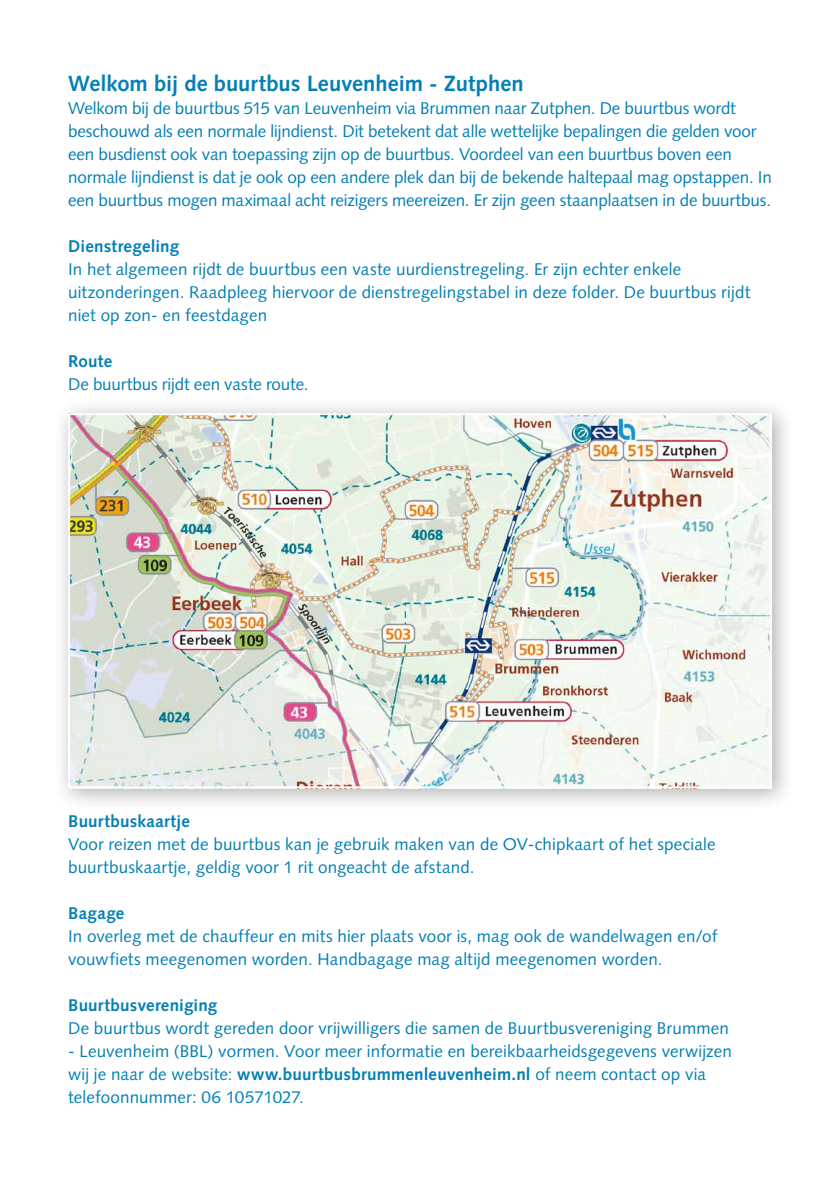
<style>
.page{position:relative;width:840px;height:1191px;background:#fff}
.page>*{position:absolute;margin:0;border:0;box-sizing:border-box;transform-origin:0 0}
.t1{font:700 22px "Syntax";color:#037fb5}
.t2{font:17px/23px "Syntax";letter-spacing:.005em;color:#037fb5}
.t3{font:700 17px "Syntax";letter-spacing:.01em;color:#037fb5}
.s1{font-weight:700}
</style>
<div class="page">
<div style="left:53px;top:398px;width:741px;height:412px;background:#1d1d1b;opacity:.35"></div>
<img style="left:71px;top:416px;width:697px;height:369px">
<div style="left:68px;top:413px;width:703px;height:375px;border:2px solid #fff"></div>
<p class="t1" style="left:68px;top:71px;width:457px">Welkom bij de buurtbus Leuvenheim - Zutphen</p>
<p class="t2" style="left:68px;top:97px;width:705px">Welkom bij de buurtbus 515 van Leuvenheim via Brummen naar Zutphen. De buurtbus wordt beschouwd als een normale lijndienst. Dit betekent dat alle wettelijke bepalingen die gelden voor een busdienst ook van toepassing zijn op de buurtbus. Voordeel van een buurtbus boven een normale lijndienst is dat je ook op een andere plek dan bij de bekende haltepaal mag opstappen. In een buurtbus mogen maximaal acht reizigers meereizen. Er zijn geen staanplaatsen in de buurtbus.</p>
<p class="t3" style="left:68px;top:236px;width:113px">Dienstregeling</p>
<p class="t2" style="left:68px;top:258px;width:683px">In het algemeen rijdt de buurtbus een vaste uurdienstregeling. Er zijn echter enkele uitzonderingen. Raadpleeg hiervoor de dienstregelingstabel in deze folder. De buurtbus rijdt niet op zon- en feestdagen</p>
<p class="t3" style="left:68px;top:351px;width:46px">Route</p>
<p class="t2" style="left:68px;top:373px;width:242px">De buurtbus rijdt een vaste route.</p>
<p class="t3" style="left:68px;top:811px;width:123px">Buurtbuskaartje</p>
<p class="t2" style="left:68px;top:833px;width:648px">Voor reizen met de buurtbus kan je gebruik maken van de OV-chipkaart of het speciale buurtbuskaartje, geldig voor 1 rit ongeacht de afstand.</p>
<p class="t3" style="left:68px;top:903px;width:58px">Bagage</p>
<p class="t2" style="left:68px;top:925px;width:650px">In overleg met de chauffeur en mits hier plaats voor is, mag ook de wandelwagen en/of vouwfiets meegenomen worden. Handbagage mag altijd meegenomen worden.</p>
<p class="t3" style="left:68px;top:995px;width:151px">Buurtbusvereniging</p>
<p class="t2" style="left:68px;top:1017px;width:662px">De buurtbus wordt gereden door vrijwilligers die samen de Buurtbusvereniging Brummen</p>
<p class="t2" style="left:68px;top:1040px;width:665px">- Leuvenheim (BBL) vormen. Voor meer informatie en bereikbaarheidsgegevens verwijzen wij je naar de website: <span class="s1">www.buurtbusbrummenleuvenheim.nl</span> of neem contact op via telefoonnummer: 06 10571027.</p>
</div>
